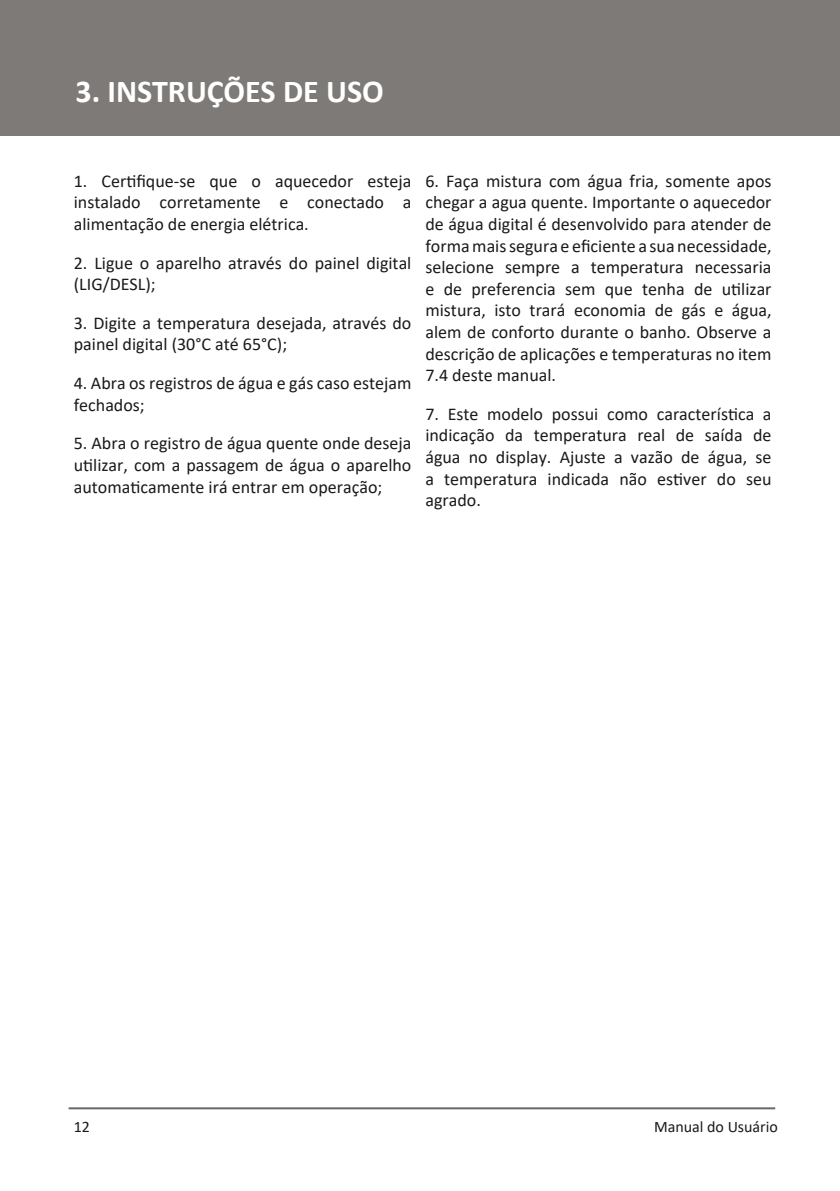
<style>
.page{position:relative;width:840px;height:1191px;background:#fff}
.page>*{position:absolute;margin:0;border:0;box-sizing:border-box;transform-origin:0 0}
.t1{font:700 32px "Calibri";color:#fff}
.t2{font:18px/21.6px "Calibri";color:#1a1a19;text-align:justify}
.t3{font:16px "Calibri";color:#1a1a19}
</style>
<div class="page">
<hr style="left:69px;top:1107px;width:705px;height:2px;background:#686867">
<div style="left:0;top:0;width:839px;height:135px;background:#7d7a77"></div>
<h1 class="t1" style="left:76px;top:69px;width:309px">3. INSTRUÇÕES DE USO</h1>
<p class="t2" style="left:74px;top:169px;width:339px">1. Certifique-se que o aquecedor esteja instalado corretamente e conectado a alimentação de energia elétrica.</p>
<p class="t2" style="left:74px;top:251px;width:339px">2. Ligue o aparelho através do painel digital (LIG/DESL);</p>
<p class="t2" style="left:74px;top:311px;width:339px">3. Digite a temperatura desejada, através do painel digital (30°C até 65°C);</p>
<p class="t2" style="left:74px;top:372px;width:339px">4. Abra os registros de água e gás caso estejam fechados;</p>
<p class="t2" style="left:74px;top:432px;width:339px">5. Abra o registro de água quente onde deseja utilizar, com a passagem de água o aparelho automaticamente irá entrar em operação;</p>
<p class="t2" style="left:425px;top:169px;width:347px">6. Faça mistura com água fria, somente apos chegar a agua quente. Importante o aquecedor de água digital é desenvolvido para atender de forma mais segura e eficiente a sua necessidade, selecione sempre a temperatura necessaria e de preferencia sem que tenha de utilizar mistura, isto trará economia de gás e água, alem de conforto durante o banho. Observe a descrição de aplicações e temperaturas no item 7.4 deste manual.</p>
<p class="t2" style="left:425px;top:402px;width:347px">7. Este modelo possui como característica a indicação da temperatura real de saída de água no display. Ajuste a vazão de água, se a temperatura indicada não estiver do seu agrado.</p>
<p class="t3" style="left:74px;top:1115px;width:18px">12</p>
<p class="t3" style="left:653px;top:1115px;width:125px">Manual do Usuário</p>
</div>
